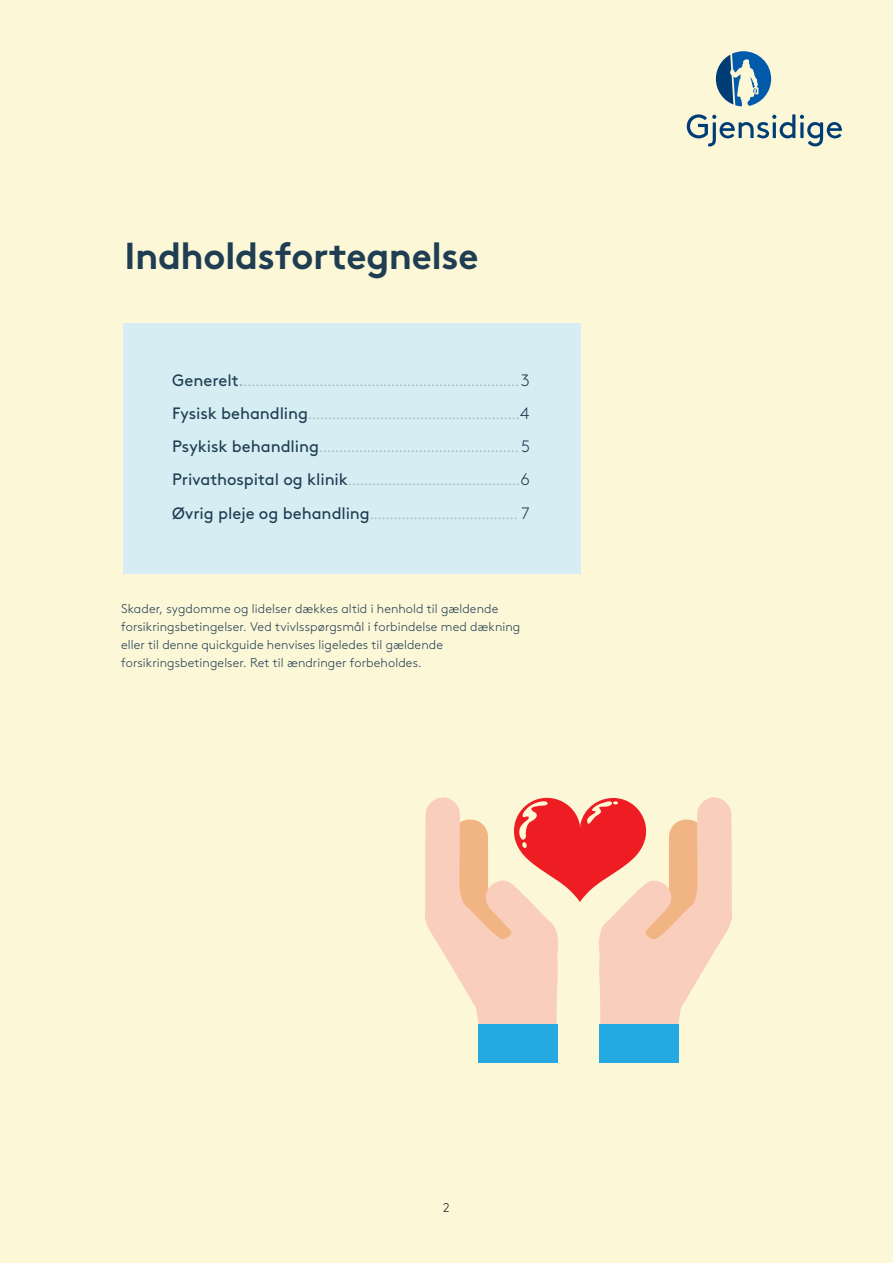
<style>
.page{position:relative;width:893px;height:1263px;background:#fcf7d7}
.page>*{position:absolute;margin:0;border:0;box-sizing:border-box;transform-origin:0 0}
.t1{font:700 37.5px "Gjen Brown OT";letter-spacing:-.01em;color:#203e53}
.t2{font:300 16.5px/33px "Gjen Brown OT";color:#a6afbc;text-align:justify}
.t3{font:300 12.75px/18px "Gjen Brown OT";letter-spacing:.01em;color:#203e53}
.t4{font:300 12.75px "Gjen Brown OT";color:#231f20}
.s1{font-weight:400;color:#203e53}
.s2{font-weight:400}
.s3{color:#203e53}
</style>
<div class="page">
<div style="left:123px;top:323px;width:457px;height:251px;background:#d6eef3"></div>
<svg style="left:687px;top:114px;width:155px;height:32px"></svg>
<svg style="left:716px;top:51px;width:55px;height:55px"></svg>
<div style="left:478px;top:1024px;width:79px;height:39px;background:#24aae1"></div>
<div style="left:599px;top:1024px;width:79px;height:39px;background:#24aae1"></div>
<svg style="left:425px;top:797px;width:307px;height:231px"></svg>
<h1 class="t1" style="left:125px;top:225px;width:355px">Indholdsfortegnelse</h1>
<p class="t2" style="left:172px;top:363px;width:359px"><span class="s1">Generelt</span><span class="s2">.</span>.....................................................................<span class="s3">3<br></span><span class="s1">Fysisk behandling</span>.....................................................<span class="s3">4<br></span><span class="s1">Psykisk behandling</span>.................................................. <span class="s3">5<br></span><span class="s1">Privathospital og klinik</span>...........................................<span class="s3">6<br></span><span class="s1">Øvrig pleje og behandling</span>..................................... <span class="s3">7</span></p>
<p class="t3" style="left:121px;top:598px;width:401px">Skader, sygdomme og lidelser dækkes altid i henhold til gældende forsikringsbetingelser. Ved tvivlsspørgsmål i forbindelse med dækning eller til denne quickguide henvises ligeledes til gældende forsikringsbetingelser. Ret til ændringer forbeholdes.</p>
<p class="t4" style="left:443px;top:1198px;width:8px">2</p>
</div>
